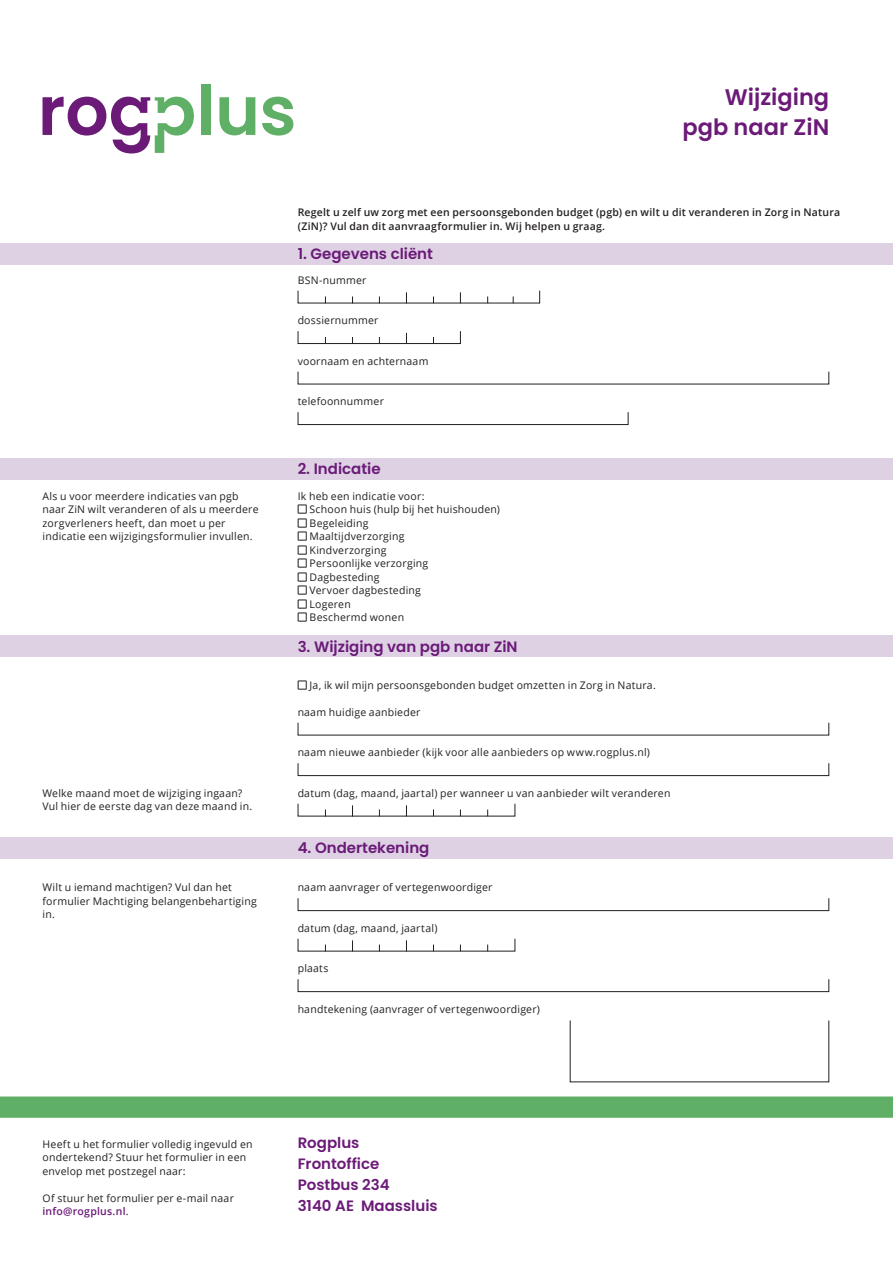
<style>
.page{position:relative;width:893px;height:1263px;background:#fff}
.page>*{position:absolute;margin:0;border:0;box-sizing:border-box;transform-origin:0 0}
.t1{font:600 22.5px/30px "Poppins";color:#6b1a78;text-align:right}
.t2{font:600 15px/21px "Poppins";color:#6b1a78}
.t3{font:10.5px/13.5px "Open Sans";letter-spacing:.02em;color:#231f20}
.t4{font:600 10.5px/13.5px "Open Sans";letter-spacing:.02em;color:#231f20}
.s1{font-weight:600;color:#6b1a78}
</style>
<div class="page">
<div style="left:0;top:458px;width:893px;height:22px;background:#ddd1e3"></div>
<svg style="left:297px;top:412px;width:332px;height:13px"></svg>
<svg style="left:297px;top:722px;width:533px;height:14px"></svg>
<svg style="left:297px;top:763px;width:533px;height:13px"></svg>
<div style="left:0;top:636px;width:893px;height:21px;background:#ddd1e3"></div>
<div style="left:0;top:837px;width:893px;height:21px;background:#ddd1e3"></div>
<svg style="left:297px;top:803px;width:219px;height:14px"></svg>
<svg style="left:297px;top:938px;width:219px;height:14px"></svg>
<svg style="left:297px;top:898px;width:533px;height:13px"></svg>
<svg style="left:297px;top:979px;width:533px;height:13px"></svg>
<svg style="left:569px;top:1020px;width:261px;height:63px"></svg>
<svg style="left:297px;top:290px;width:243px;height:14px"></svg>
<svg style="left:297px;top:371px;width:533px;height:14px"></svg>
<div style="left:0;top:243px;width:893px;height:21px;background:#ddd1e3"></div>
<svg style="left:0;top:1096px;width:893px;height:22px;background:#65b16b"></svg>
<div style="left:202px;top:85px;width:9px;height:50px;background:#60af66"></div>
<svg style="left:219px;top:97px;width:36px;height:38px"></svg>
<svg style="left:262px;top:97px;width:31px;height:39px"></svg>
<svg style="left:43px;top:97px;width:151px;height:56px"></svg>
<svg style="left:297px;top:331px;width:164px;height:13px"></svg>
<p class="t3" style="left:43px;top:489px;width:218px">Als u voor meerdere indicaties van pgb naar ZiN wilt veranderen of als u meerdere zorgverleners heeft, dan moet u per indicatie een wijzigingsformulier invullen.</p>
<p class="t3" style="left:43px;top:786px;width:211px">Welke maand moet de wijziging ingaan?<br>Vul hier de eerste dag van deze maand in.</p>
<p class="t3" style="left:43px;top:880px;width:216px">Wilt u iemand machtigen? Vul dan het formulier Machtiging belangenbehartiging in.</p>
<h1 class="t1" style="left:682px;top:82px;width:148px">Wijziging pgb naar ZiN</h1>
<p class="t4" style="left:298px;top:205px;width:544px">Regelt u zelf uw zorg met een persoonsgebonden budget (pgb) en wilt u dit veranderen in Zorg in Natura (ZiN)? Vul dan dit aanvraagformulier in. Wij helpen u graag.</p>
<h2 class="t2" style="left:298px;top:243px;width:137px">1. Gegevens cliënt</h2>
<p class="t3" style="left:298px;top:273px;width:70px">BSN-nummer</p>
<p class="t3" style="left:298px;top:313px;width:82px">dossiernummer</p>
<p class="t3" style="left:298px;top:354px;width:132px">voornaam en achternaam</p>
<p class="t3" style="left:298px;top:394px;width:88px">telefoonnummer</p>
<h2 class="t2" style="left:298px;top:459px;width:84px">2. Indicatie</h2>
<p class="t3" style="left:298px;top:489px;width:128px">Ik heb een indicatie voor:</p>
<p class="t3" style="left:298px;top:502px;width:204px">▼□ Schoon huis (hulp bij het huishouden)</p>
<p class="t3" style="left:298px;top:516px;width:72px">▼□ Begeleiding</p>
<p class="t3" style="left:298px;top:529px;width:108px">▼□ Maaltijdverzorging</p>
<p class="t3" style="left:298px;top:543px;width:90px">▼□ Kindverzorging</p>
<p class="t3" style="left:298px;top:556px;width:132px">▼□ Persoonlijke verzorging</p>
<p class="t3" style="left:298px;top:570px;width:84px">▼□ Dagbesteding</p>
<p class="t3" style="left:298px;top:583px;width:125px">▼□ Vervoer dagbesteding</p>
<p class="t3" style="left:298px;top:597px;width:55px">▼□ Logeren</p>
<p class="t3" style="left:298px;top:610px;width:108px">▼□ Beschermd wonen</p>
<h2 class="t2" style="left:298px;top:636px;width:222px">3. Wijziging van pgb naar ZiN</h2>
<p class="t3" style="left:298px;top:678px;width:360px">▼□ Ja, ik wil mijn persoonsgebonden budget omzetten in Zorg in Natura.</p>
<p class="t3" style="left:298px;top:705px;width:124px">naam huidige aanbieder</p>
<p class="t3" style="left:298px;top:745px;width:354px">naam nieuwe aanbieder (kijk voor alle aanbieders op www.rogplus.nl)</p>
<p class="t3" style="left:298px;top:786px;width:374px">datum (dag, maand, jaartal) per wanneer u van aanbieder wilt veranderen</p>
<h2 class="t2" style="left:298px;top:837px;width:133px">4. Ondertekening</h2>
<p class="t3" style="left:298px;top:880px;width:196px">naam aanvrager of vertegenwoordiger</p>
<p class="t3" style="left:298px;top:921px;width:141px">datum (dag, maand, jaartal)</p>
<p class="t3" style="left:298px;top:961px;width:32px">plaats</p>
<p class="t3" style="left:298px;top:1002px;width:244px">handtekening (aanvrager of vertegenwoordiger)</p>
<p class="t3" style="left:43px;top:1137px;width:212px">Heeft u het formulier volledig ingevuld en ondertekend? Stuur het formulier in een envelop met postzegel naar:</p>
<p class="t3" style="left:43px;top:1191px;width:193px">Of stuur het formulier per e-mail naar <span class="s1">info@rogplus.nl</span>.</p>
<h2 class="t2" style="left:298px;top:1132px;width:142px">Rogplus<br>Frontoffice<br>Postbus 234<br>3140 AE Maassluis</h2>
</div>
